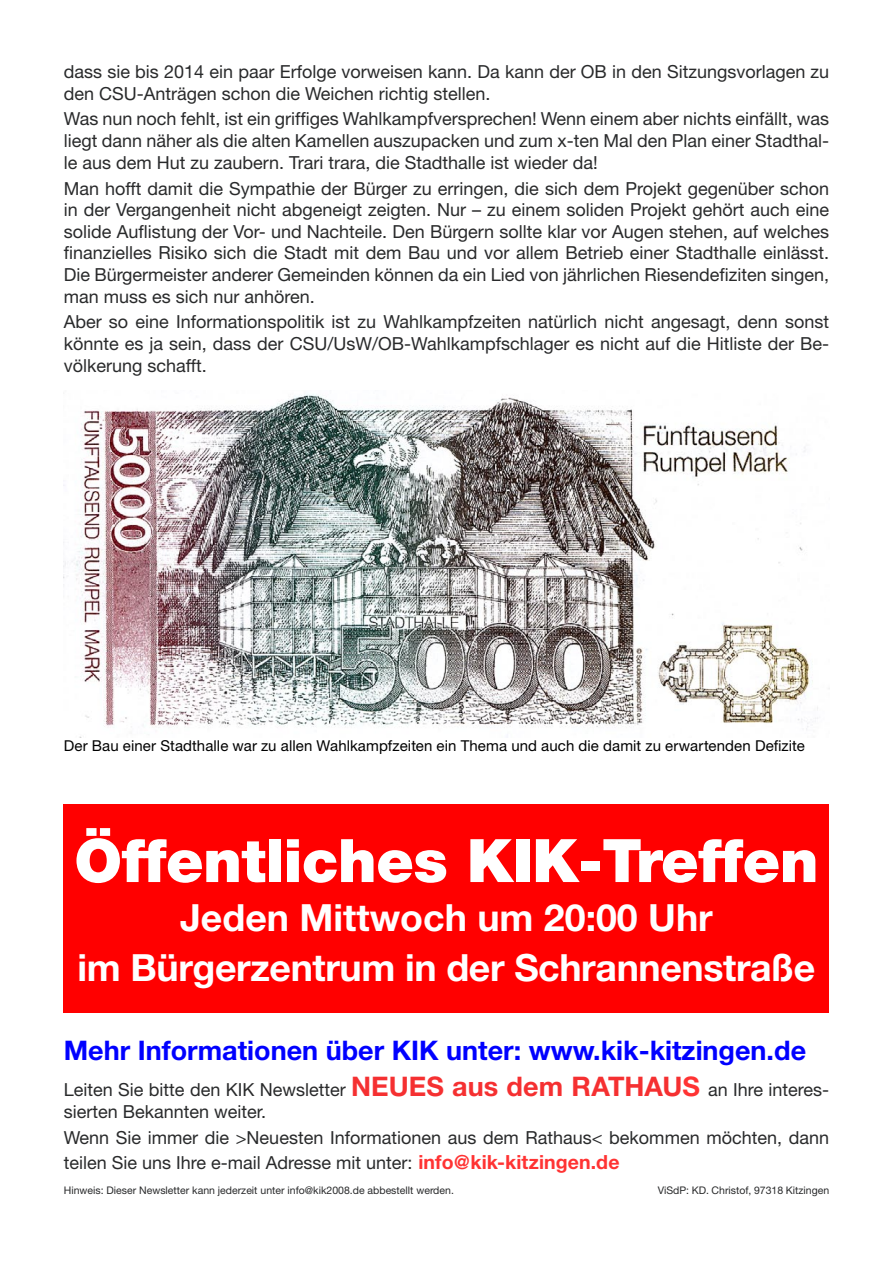
<style>
.page{position:relative;width:893px;height:1263px;background:#fff}
.page>*{position:absolute;margin:0;border:0;box-sizing:border-box;transform-origin:0 0}
.blau{font:900 60px "Helvetica Neue";letter-spacing:-.01em;color:#fff}
.blau-2{font:700 37.5px "Helvetica Neue";letter-spacing:-.01em;color:#fff}
.blau-3{font:700 27px "Helvetica Neue";color:#00f}
.text{font:18px/21.6px "Helvetica Neue";color:#292a2b}
.t1{font:15px "Helvetica Neue";letter-spacing:.005em;color:#000}
.text-2{font:10.5px "Helvetica Neue";color:#292a2b}
.s1{font-weight:700;font-size:27px;color:#f53031}
.s2{font-weight:700;font-size:27px;color:#f33}
.s3{font-weight:700;font-size:19.5px;color:#f33}
</style>
<div class="page">
<div style="left:64px;top:804px;width:765px;height:208px;background:#f00"></div>
<img style="left:64px;top:394px;width:754px;height:344px">
<p class="text" style="left:64px;top:61px;width:767px">dass sie bis 2014 ein paar Erfolge vorweisen kann. Da kann der OB in den Sitzungsvorlagen zu den CSU-Anträgen schon die Weichen richtig stellen.</p>
<p class="text" style="left:64px;top:108px;width:767px;text-align:justify">Was nun noch fehlt, ist ein griffiges Wahlkampfversprechen! Wenn einem aber nichts einfällt, was liegt dann näher als die alten Kamellen auszupacken und zum x-ten Mal den Plan einer Stadthal&shy;le aus dem Hut zu zaubern. Trari trara, die Stadthalle ist wieder da!</p>
<p class="text" style="left:64px;top:177px;width:767px;text-align:justify">Man hofft damit die Sympathie der Bürger zu erringen, die sich dem Projekt gegenüber schon in der Vergangenheit nicht abgeneigt zeigten. Nur – zu einem soliden Projekt gehört auch eine solide Auflistung der Vor- und Nachteile. Den Bürgern sollte klar vor Augen stehen, auf welches finanzielles Risiko sich die Stadt mit dem Bau und vor allem Betrieb einer Stadthalle einlässt.<br>Die Bürgermeister anderer Gemeinden können da ein Lied von jährlichen Riesendefiziten singen, man muss es sich nur anhören.</p>
<p class="text" style="left:64px;top:311px;width:767px;text-align:justify">Aber so eine Informationspolitik ist zu Wahlkampfzeiten natürlich nicht angesagt, denn sonst könnte es ja sein, dass der CSU/UsW/OB-Wahlkampfschlager es nicht auf die Hitliste der Be&shy;völkerung schafft.</p>
<p class="t1" style="left:64px;top:736px;width:742px">Der Bau einer Stadthalle war zu allen Wahlkampfzeiten ein Thema und auch die damit zu erwartenden Defizite</p>
<p class="blau" style="left:74px;top:825px;width:746px">Öffentliches KIK-Treffen</p>
<p class="blau-2" style="left:180px;top:895px;width:534px">Jeden Mittwoch um 20:00 Uhr</p>
<p class="blau-2" style="left:78px;top:944px;width:739px">im Bürgerzentrum in der Schrannenstraße</p>
<p class="blau-3" style="left:64px;top:1033px;width:744px">Mehr Informationen über KIK unter: www.kik-kitzingen.de</p>
<p class="text" style="left:64px;top:1079px;width:767px">Leiten Sie bitte den KIK Newsletter <span class="s1">NEUES aus dem RATHAU</span><span class="s2">S</span> an Ihre interes&shy;sierten Bekannten weiter.</p>
<p class="text" style="left:64px;top:1124px;width:767px;line-height:25.2px">Wenn Sie immer die &gt;Neuesten Informationen aus dem Rathaus&lt; bekommen möchten, dann teilen Sie uns Ihre e-mail Adresse mit unter: <span class="s3">info@kik-kitzingen.de</span></p>
<p class="text-2" style="left:64px;top:1184px;width:392px">Hinweis: Dieser Newsletter kann jederzeit unter info@kik2008.de abbestellt werden.</p>
<p class="text-2" style="left:658px;top:1184px;width:173px">ViSdP: KD. Christof, 97318 Kitzingen</p>
</div>
